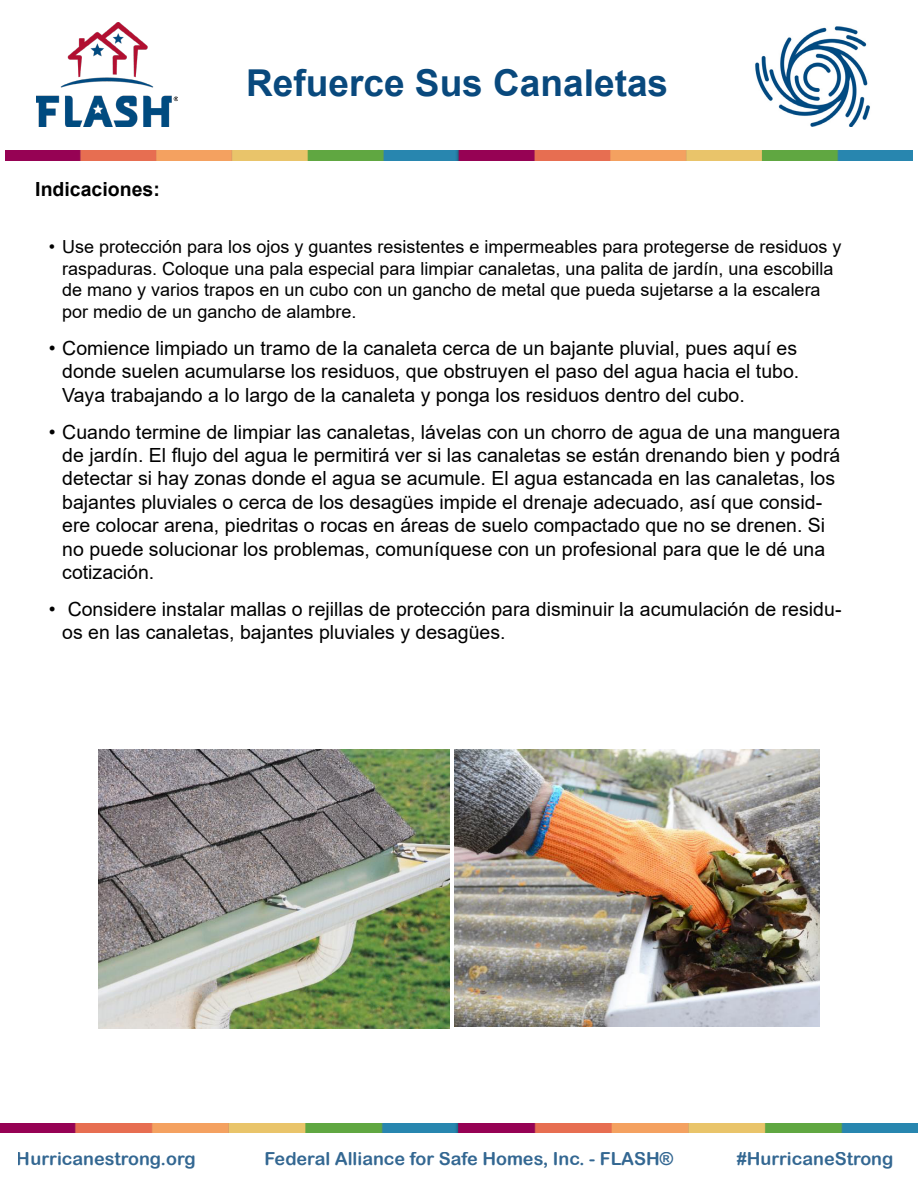
<style>
.page{position:relative;width:918px;height:1188px;background:#fff}
.page>*{position:absolute;margin:0;border:0;box-sizing:border-box;transform-origin:0 0}
.t1{font:700 37.05px "Arial";color:#09497d}
.t2{font:19.5px/23.4px "Arial";color:#000}
.t3{font:700 19.5px "Arial";color:#000}
.t4{font:18px/21.6px "Arial";color:#000}
.t5{font:18px "Arial Rounded MT Bold";color:#0c4a7d}
</style>
<div class="page">
<img style="left:0;top:1123px;width:918px;height:10px">
<img style="left:36px;top:23px;width:141px;height:103px">
<img style="left:755px;top:26px;width:115px;height:100px">
<img style="left:5px;top:151px;width:908px;height:9px">
<img style="left:99px;top:750px;width:351px;height:278px">
<img style="left:454px;top:750px;width:365px;height:277px">
<p class="t3" style="left:35px;top:176px;width:126px">Indicaciones:</p>
<h1 class="t1" style="left:246px;top:57px;width:424px">Refuerce Sus Canaletas</h1>
<p class="t4" style="left:62px;top:236px;width:781px;text-indent:-14px">• Use protección para los ojos y guantes resistentes e impermeables para protegerse de residuos y raspaduras. Coloque una pala especial para limpiar canaletas, una palita de jardín, una escobilla de mano y varios trapos en un cubo con un gancho de metal que pueda sujetarse a la escalera por medio de un gancho de alambre.</p>
<p class="t2" style="left:62px;top:336px;width:739px;text-align:justify;text-indent:-13px">• Comience limpiado un tramo de la canaleta cerca de un bajante pluvial, pues aquí es donde suelen acumularse los residuos, que obstruyen el paso del agua hacia el tubo.<br>Vaya trabajando a lo largo de la canaleta y ponga los residuos dentro del cubo.</p>
<p class="t2" style="left:62px;top:420px;width:780px;text-indent:-13px">• Cuando termine de limpiar las canaletas, lávelas con un chorro de agua de una manguera de jardín. El flujo del agua le permitirá ver si las canaletas se están drenando bien y podrá detectar si hay zonas donde el agua se acumule. El agua estancada en las canaletas, los bajantes pluviales o cerca de los desagües impide el drenaje adecuado, así que consid&shy;ere colocar arena, piedritas o rocas en áreas de suelo compactado que no se drenen. Si no puede solucionar los problemas, comuníquese con un profesional para que le dé una cotización.</p>
<p class="t2" style="left:62px;top:597px;width:781px;text-indent:-13px">• Considere instalar mallas o rejillas de protección para disminuir la acumulación de residu&shy;os en las canaletas, bajantes pluviales y desagües.</p>
<p class="t5" style="left:17px;top:1148px;width:180px">Hurricanestrong.org</p>
<p class="t5" style="left:264px;top:1148px;width:410px">Federal Alliance for Safe Homes, Inc. - FLASH®</p>
<p class="t5" style="left:737px;top:1148px;width:158px">#HurricaneStrong</p>
</div>
